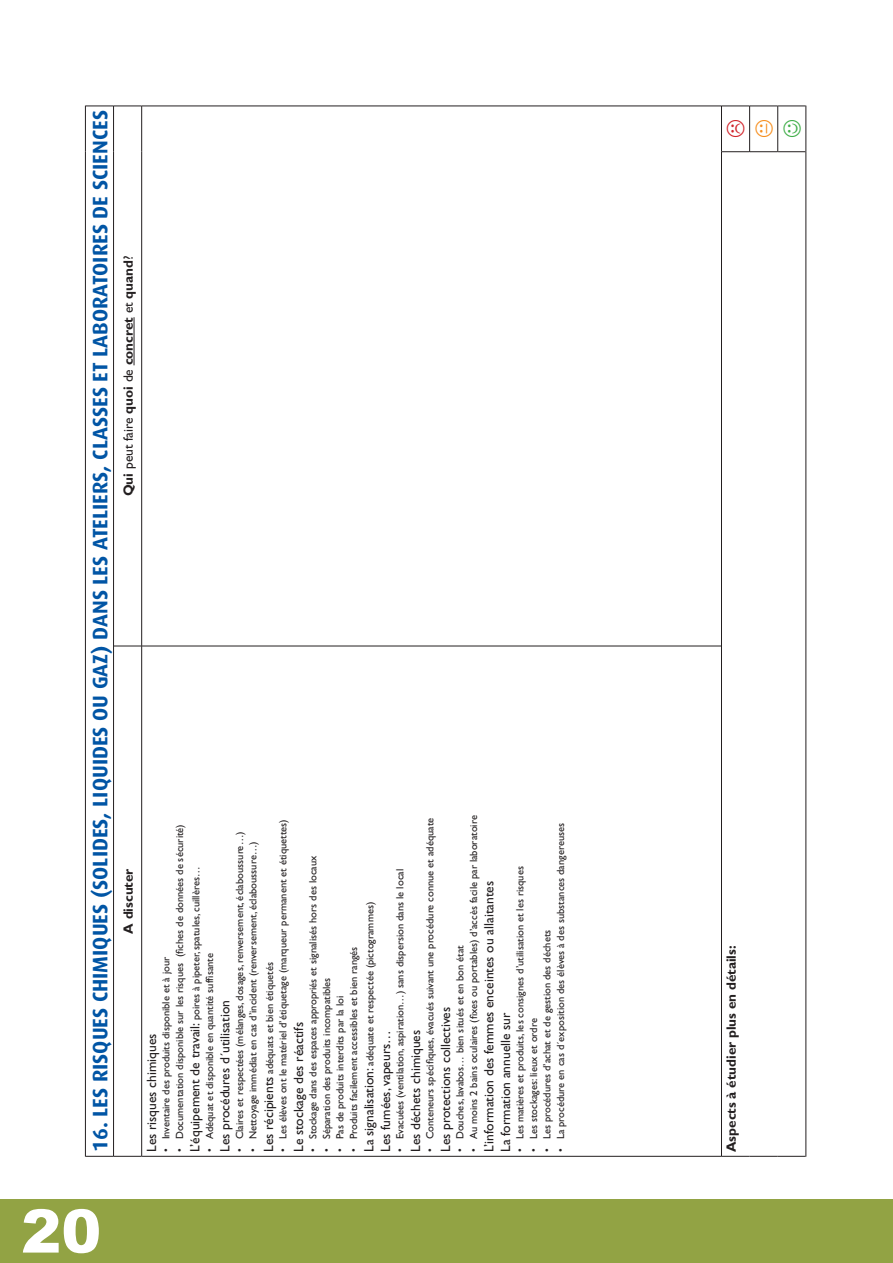
<style>
.page{position:relative;width:893px;height:1263px;background:#fff}
.page>*{position:absolute;margin:0;border:0;box-sizing:border-box;transform-origin:0 0}
.t1{font:900 60px "Arial";color:#fff}
.t2{font:700 21px "Dax";color:#0155a5}
.t3{font:13.5px/16.5px "Gill Sans";color:#231f20}
.t4{font:700 13.5px "Gill Sans";color:#231f20}
.t5{font:10.5px/16.5px "Gill Sans";color:#231f20}
.s1{font-weight:400}
.s2{font-size:13.5px}
</style>
<div class="page">
<div style="left:0;top:1199px;width:893px;height:64px;background:#92a344"></div>
<hr style="left:85px;top:646px;width:1px;height:511px;background:#231f20">
<hr style="left:85px;top:152px;width:1px;height:494px;background:#231f20">
<hr style="left:85px;top:106px;width:1px;height:46px;background:#231f20">
<hr style="left:113px;top:646px;width:1px;height:511px;background:#231f20">
<svg style="left:86px;top:1156px;width:55px;height:1px"></svg>
<hr style="left:113px;top:152px;width:1px;height:494px;background:#231f20">
<svg style="left:114px;top:646px;width:27px;height:1px"></svg>
<hr style="left:113px;top:106px;width:1px;height:46px;background:#231f20">
<svg style="left:86px;top:106px;width:55px;height:1px"></svg>
<hr style="left:141px;top:646px;width:1px;height:511px;background:#231f20">
<hr style="left:142px;top:1156px;width:579px;height:1px;background:#231f20">
<hr style="left:141px;top:152px;width:1px;height:494px;background:#231f20">
<hr style="left:142px;top:646px;width:579px;height:1px;background:#231f20">
<hr style="left:141px;top:106px;width:1px;height:46px;background:#231f20">
<hr style="left:142px;top:106px;width:579px;height:1px;background:#231f20">
<hr style="left:721px;top:646px;width:1px;height:511px;background:#231f20">
<hr style="left:721px;top:152px;width:1px;height:494px;background:#231f20">
<svg style="left:722px;top:1156px;width:83px;height:1px"></svg>
<hr style="left:805px;top:646px;width:1px;height:511px;background:#231f20">
<hr style="left:805px;top:152px;width:1px;height:494px;background:#231f20">
<hr style="left:721px;top:106px;width:1px;height:46px;background:#231f20">
<hr style="left:749px;top:106px;width:1px;height:46px;background:#231f20">
<hr style="left:777px;top:106px;width:1px;height:46px;background:#231f20">
<svg style="left:722px;top:151px;width:83px;height:1px"></svg>
<svg style="left:722px;top:106px;width:83px;height:1px"></svg>
<hr style="left:805px;top:106px;width:1px;height:46px;background:#231f20">
<hr style="left:134px;top:317px;width:1px;height:48px;background:#231f20">
<h2 class="t2" style="left:88px;top:1152px;width:1042px;rotate:-90deg">16. Les risques chimiques (solides, liquides ou gaz) dans les ateliers, classes et laboratoires de sciences</h2>
<p class="t4" style="left:120px;top:496px;width:242px;rotate:-90deg">Qui <span class="s1">peut faire</span> quoi <span class="s1">de</span> concret <span class="s1">et</span> quand<span class="s1">?</span></p>
<p class="t4" style="left:120px;top:934px;width:67px;rotate:-90deg">A discuter</p>
<p class="t5" style="left:465px;top:1152px;width:338px;rotate:-90deg">• Au moins 2 bains oculaires (fixes ou portables) d’accès facile par laboratoire</p>
<p class="t5" style="left:422px;top:1152px;width:336px;rotate:-90deg">• Conteneurs spécifiques, évacués suivant une procédure connue et adéquate</p>
<p class="t5" style="left:275px;top:1152px;width:334px;rotate:-90deg">• Les élèves ont le matériel d’étiquetage (marqueur permanent et étiquettes)</p>
<p class="t5" style="left:552px;top:1152px;width:331px;rotate:-90deg">• La procédure en cas d´exposition des élèves à des substances dangereuses</p>
<p class="t5" style="left:171px;top:1152px;width:329px;rotate:-90deg">• Documentation disponible sur les risques (fiches de données de sécurité)<br><span class="s2">L’équipement de travail:</span> poires à pipeter, spatules, cuillères…</p>
<p class="t5" style="left:231px;top:1152px;width:322px;rotate:-90deg">• Claires et respectées (mélanges, dosages, renversement, éclaboussure…)</p>
<p class="t5" style="left:245px;top:1152px;width:312px;rotate:-90deg">• Nettoyage immédiat en cas d’incident (renversement, éclaboussure…)<br><span class="s2">Les récipients</span> adéquats et bien étiquetés</p>
<p class="t5" style="left:305px;top:1152px;width:298px;rotate:-90deg">• Stockage dans des espaces appropriés et signalisés hors des locaux</p>
<p class="t5" style="left:512px;top:1152px;width:287px;rotate:-90deg">• Les matières et produits, les consignes d’utilisation et les risques</p>
<p class="t5" style="left:392px;top:1152px;width:284px;rotate:-90deg">• Evacuées (ventilation, aspiration…) sans dispersion dans le local</p>
<p class="t3" style="left:481px;top:1152px;width:272px;rotate:-90deg">L’information des femmes enceintes ou allaitantes<br>La formation annuelle sur</p>
<p class="t5" style="left:345px;top:1152px;width:252px;rotate:-90deg">• Produits facilement accessibles et bien rangés<br><span class="s2">La signalisation:</span> adéquate et respectée (pictogrammes)</p>
<p class="t5" style="left:539px;top:1152px;width:224px;rotate:-90deg">• Les procédures d’achat et de gestion des déchets</p>
<p class="t5" style="left:452px;top:1152px;width:208px;rotate:-90deg">• Douches, lavabos… bien situés et en bon état</p>
<p class="t5" style="left:201px;top:1152px;width:200px;rotate:-90deg">• Adéquat et disponible en quantité suffisante</p>
<p class="t5" style="left:158px;top:1152px;width:197px;rotate:-90deg">• Inventaire des produits disponible et à jour</p>
<p class="t5" style="left:318px;top:1152px;width:176px;rotate:-90deg">• Séparation des produits incompatibles</p>
<p class="t5" style="left:332px;top:1152px;width:158px;rotate:-90deg">• Pas de produits interdits par la loi</p>
<p class="t3" style="left:217px;top:1152px;width:153px;rotate:-90deg">Les procédures d´utilisation</p>
<p class="t3" style="left:437px;top:1152px;width:147px;rotate:-90deg">Les protections collectives</p>
<p class="t5" style="left:525px;top:1152px;width:135px;rotate:-90deg">• Les stockages: lieux et ordre</p>
<p class="t3" style="left:290px;top:1152px;width:131px;rotate:-90deg">Le stockage des réactifs</p>
<p class="t3" style="left:407px;top:1152px;width:124px;rotate:-90deg">Les déchets chimiques</p>
<p class="t3" style="left:377px;top:1152px;width:123px;rotate:-90deg">Les fumées, vapeurs…</p>
<p class="t3" style="left:143px;top:1152px;width:120px;rotate:-90deg">Les risques chimiques</p>
<h1 class="t1" style="left:21px;top:1198px;width:82px">20</h1>
<p class="t4" style="left:723px;top:1152px;width:208px;rotate:-90deg">Aspects à étudier plus en détails:</p>
</div>
